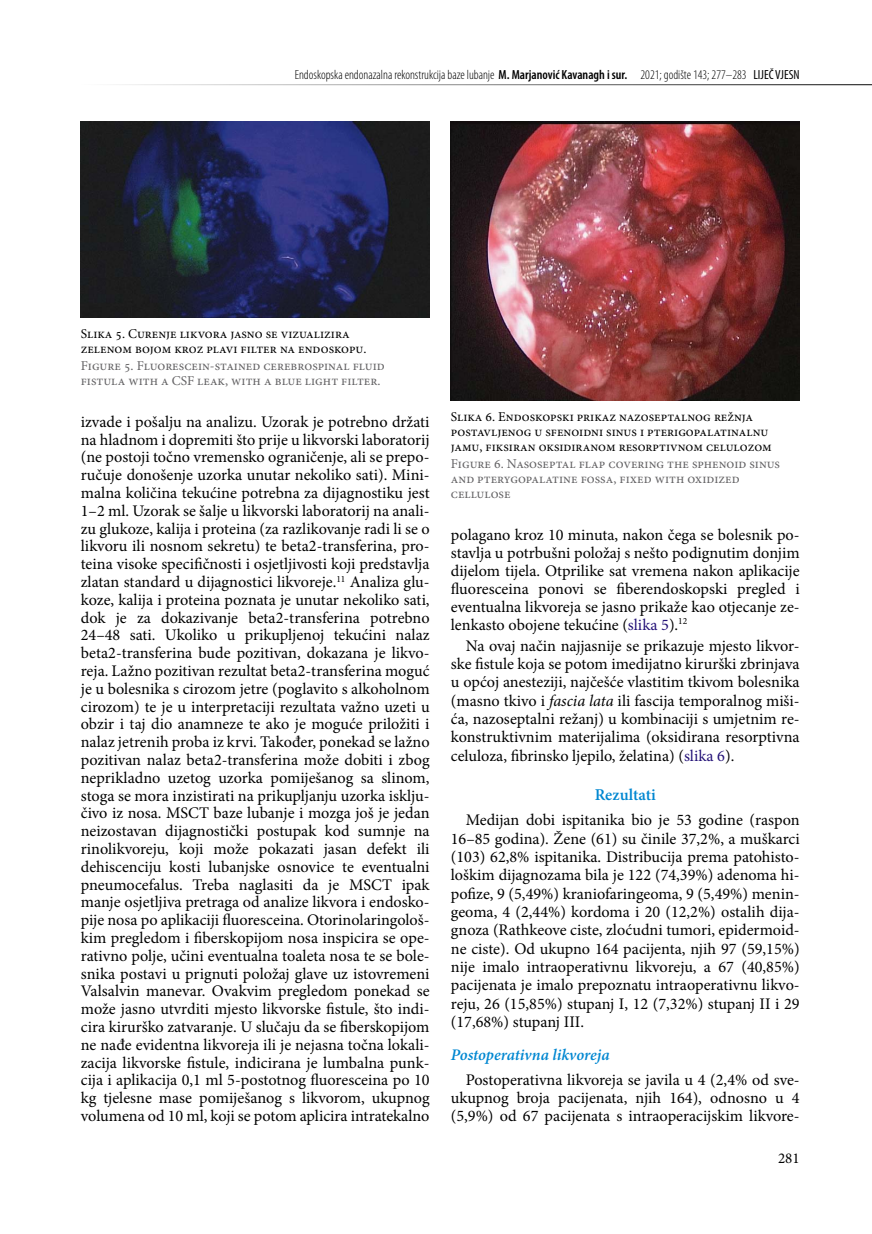
<style>
.page{position:relative;width:872px;height:1234px;background:#fff}
.page>*{position:absolute;margin:0;border:0;box-sizing:border-box;transform-origin:0 0}
.t1{font:600 16.5px "Minion Pro";color:#0087d1}
.t2{font:16.2px/17.9px "Minion Pro";color:#000;text-align:justify}
.t3{font:italic 600 16.2px "Minion Pro";letter-spacing:-.005em;color:#0087d1}
.t4{font:15px "Minion Pro";color:#000}
.t5{font:13.5px/15px "Minion Pro";color:#000}
.t6{font:13.5px/15px "Minion Pro";color:#646365}
.t7{font:300 condensed 13.2px "Myriad Pro";color:#000}
.s1{font-weight:600}
.s2{font-weight:400}
.s3{color:#231177}
.s4{font-style:italic}
</style>
<div class="page">
<hr style="left:81px;top:84px;width:791px;height:1px;background:#000">
<img style="left:81px;top:121px;width:348px;height:196px">
<img style="left:451px;top:121px;width:348px;height:279px">
<p class="t7" style="left:295px;top:67px;width:506px">Endoskopska endonazalna rekonstrukcija baze lubanje <span class="s1">M. Marjanović Kavanagh i sur.</span> 2021; godište 143; 277–283 <span class="s2">LIJEČ VJESN</span></p>
<p class="t5" style="left:81px;top:326px;width:287px">Slika 5. Curenje likvora jasno se vizualizira zelenom bojom kroz plavi filter na endoskopu.</p>
<p class="t6" style="left:81px;top:358px;width:305px">Figure 5. Fluorescein-stained cerebrospinal fluid fistula with a CSF leak, with a blue light filter.</p>
<p class="t2" style="left:81px;top:412px;width:351px">izvade i pošalju na analizu. Uzorak je potrebno držati na hladnom i dopremiti što prije u likvorski laboratorij (ne postoji točno vremensko ograničenje, ali se prepo&shy;ručuje donošenje uzorka unutar nekoliko sati). Mini&shy;malna količina tekućine potrebna za dijagnostiku jest 1–2 ml. Uzorak se šalje u likvorski laboratorij na anali&shy;zu glukoze, kalija i proteina (za razlikovanje radi li se o likvoru ili nosnom sekretu) te beta2-transferina, pro&shy;teina visoke specifičnosti i osjetljivosti koji predstavlja zlatan standard u dijagnostici likvoreje.<sup>11</sup> Analiza glu&shy;koze, kalija i proteina poznata je unutar nekoliko sati, dok je za dokazivanje beta2-transferina potrebno 24–48 sati. Ukoliko u prikupljenoj tekućini nalaz beta2-transferina bude pozitivan, dokazana je likvo&shy;reja. Lažno pozitivan rezultat beta2-transferina moguć je u bolesnika s cirozom jetre (poglavito s alkoholnom cirozom) te je u interpretaciji rezultata važno uzeti u obzir i taj dio anamneze te ako je moguće priložiti i nalaz jetrenih proba iz krvi. Također, ponekad se lažno pozitivan nalaz beta2-transferina može dobiti i zbog neprikladno uzetog uzorka pomiješanog sa slinom, stoga se mora inzistirati na prikupljanju uzorka isklju&shy;čivo iz nosa. MSCT baze lubanje i mozga još je jedan neizostavan dijagnostički postupak kod sumnje na rinolikvoreju, koji može pokazati jasan defekt ili dehiscenciju kosti lubanjske osnovice te eventualni pneumocefalus. Treba naglasiti da je MSCT ipak manje osjetljiva pretraga od analize likvora i endosko&shy;pije nosa po aplikaciji fluoresceina. Otorinolaringološ&shy;kim pregledom i fiberskopijom nosa inspicira se ope&shy;rativno polje, učini eventualna toaleta nosa te se bole&shy;snika postavi u prignuti položaj glave uz istovremeni Valsalvin manevar. Ovakvim pregledom ponekad se može jasno utvrditi mjesto likvorske fistule, što indi&shy;cira kirurško zatvaranje. U slučaju da se fiberskopijom ne nađe evidentna likvoreja ili je nejasna točna lokali&shy;zacija likvorske fistule, indicirana je lumbalna punk&shy;cija i aplikacija 0,1 ml 5-postotnog fluoresceina po 10 kg tjelesne mase pomiješanog s likvorom, ukupnog volumena od 10 ml, koji se potom aplicira intratekalno</p>
<p class="t5" style="left:451px;top:409px;width:322px">Slika 6. Endoskopski prikaz nazoseptalnog režnja postavljenog u sfenoidni sinus i pterigopalatinalnu jamu, fiksiran oksidiranom resorptivnom celulozom</p>
<p class="t6" style="left:451px;top:456px;width:331px">Figure 6. Nasoseptal flap covering the sphenoid sinus and pterygopalatine fossa, fixed with oxidized cellulose</p>
<p class="t2" style="left:451px;top:525px;width:350px">polagano kroz 10 minuta, nakon čega se bolesnik po&shy;stavlja u potrbušni položaj s nešto podignutim donjim dijelom tijela. Otprilike sat vremena nakon aplikacije fluoresceina ponovi se fiberendoskopski pregled i eventualna likvoreja se jasno prikaže kao otjecanje ze&shy;lenkasto obojene tekućine (<span class="s3">slika 5</span>).<sup>12</sup></p>
<p class="t2" style="left:451px;top:636px;width:350px;line-height:18.3px;text-indent:15px">Na ovaj način najjasnije se prikazuje mjesto likvor&shy;ske fistule koja se potom imedijatno kirurški zbrinjava u općoj anesteziji, najčešće vlastitim tkivom bolesnika (masno tkivo i <span class="s4">fascia lata</span> ili fascija temporalnog miši&shy;ća, nazoseptalni režanj) u kombinaciji s umjetnim re&shy;konstruktivnim materijalima (oksidirana resorptivna celuloza, fibrinsko ljepilo, želatina) (<span class="s3">slika 6</span>).</p>
<p class="t1" style="left:594px;top:783px;width:63px">Rezultati</p>
<p class="t2" style="left:451px;top:811px;width:350px;line-height:18.3px;text-indent:15px">Medijan dobi ispitanika bio je 53 godine (raspon 16–85 godina). Žene (61) su činile 37,2%, a muškarci (103) 62,8% ispitanika. Distribucija prema patohisto&shy;loškim dijagnozama bila je 122 (74,39%) adenoma hi&shy;pofize, 9 (5,49%) kraniofaringeoma, 9 (5,49%) menin&shy;geoma, 4 (2,44%) kordoma i 20 (12,2%) ostalih dija&shy;gnoza (Rathkeove ciste, zloćudni tumori, epidermoid&shy;ne ciste). Od ukupno 164 pacijenta, njih 97 (59,15%) nije imalo intraoperativnu likvoreju, a 67 (40,85%) pacijenata je imalo prepoznatu intraoperativnu likvo&shy;reju, 26 (15,85%) stupanj I, 12 (7,32%) stupanj II i 29 (17,68%) stupanj III.</p>
<p class="t3" style="left:451px;top:1043px;width:160px">Postoperativna likvoreja</p>
<p class="t2" style="left:451px;top:1070px;width:350px;text-indent:15px">Postoperativna likvoreja se javila u 4 (2,4% od sve&shy;ukupnog broja pacijenata, njih 164), odnosno u 4 (5,9%) od 67 pacijenata s intraoperacijskim likvore-</p>
<p class="t4" style="left:778px;top:1147px;width:23px">281</p>
</div>
